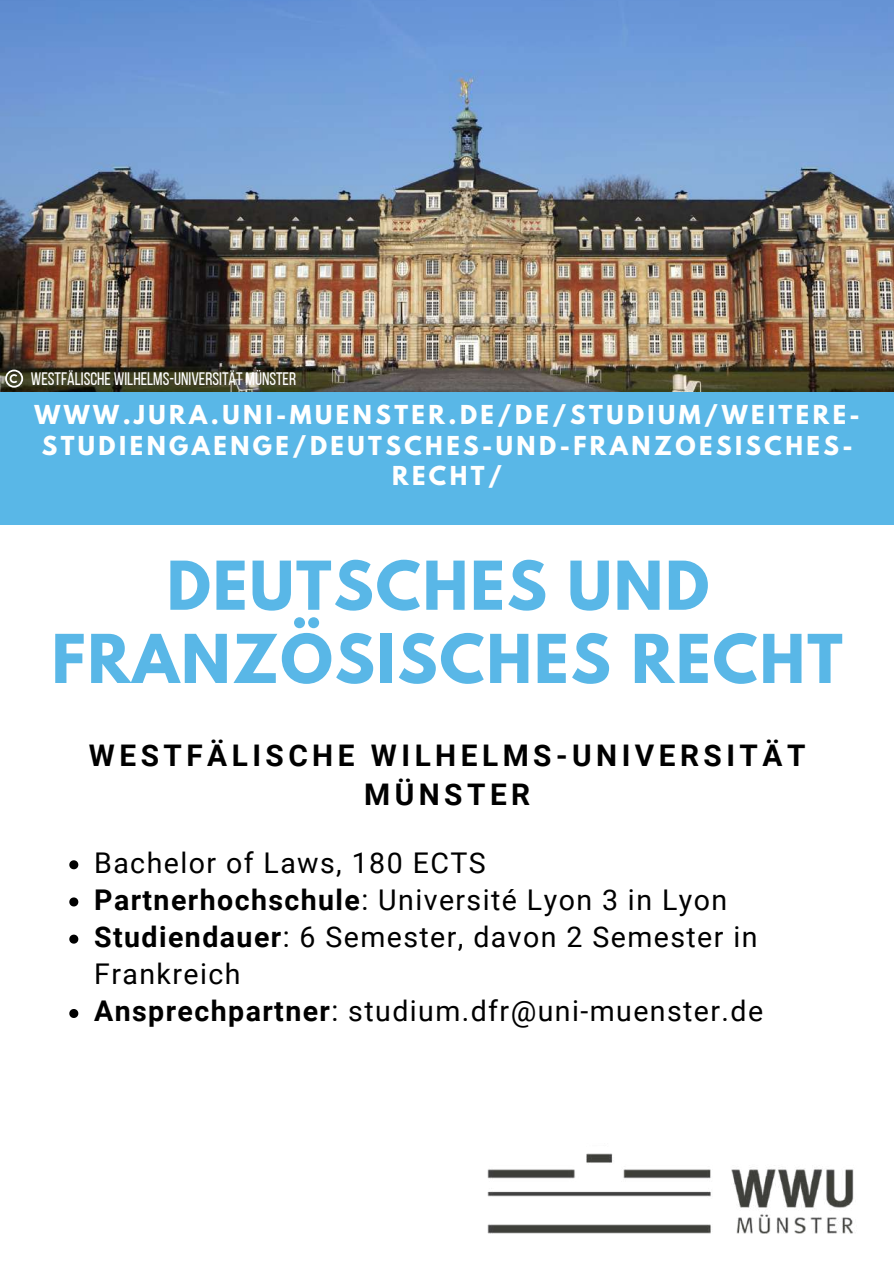
<style>
.page{position:relative;width:894px;height:1264px;background:#fff}
.page>*{position:absolute;margin:0;border:0;box-sizing:border-box;transform-origin:0 0}
.t1{font:700 59.55px/73.2px "League Spartan";letter-spacing:.035em;color:#59b7e7;text-align:center}
.t2{font:700 29.85px/39.2px "Roboto";letter-spacing:.15em;color:#000;text-align:center}
.t3{font:28.5px/37.2px "Roboto";letter-spacing:.05em;color:#000}
.t4{font:700 23.1px/30.5px "League Spartan";letter-spacing:.15em;color:#fff;text-align:center}
.t5{font:18px "Bebas Neue";color:#fff}
.s1{font-weight:700}
</style>
<div class="page">
<img style="left:0;top:0;width:893px;height:391px">
<div style="left:0;top:391px;width:893px;height:133px;background:#59b7e7"></div>
<svg style="left:69px;top:860px;width:9px;height:9px"></svg>
<svg style="left:69px;top:897px;width:9px;height:9px"></svg>
<svg style="left:69px;top:934px;width:9px;height:9px"></svg>
<svg style="left:69px;top:1009px;width:9px;height:8px"></svg>
<img style="left:487px;top:1153px;width:367px;height:80px">
<svg style="left:5px;top:369px;width:18px;height:18px"></svg>
<p class="t5" style="left:31px;top:371px;width:267px">WESTFÄLISCHE WILHELMS-UNIVERSITÄT MÜNSTER</p>
<p class="t4" style="left:35px;top:403px;width:826px">WWW.JURA.UNI-MUENSTER.DE/DE/STUDIUM/WEITERE-<br>STUDIENGAENGE/DEUTSCHES-UND-FRANZOESISCHES-<br>RECHT/</p>
<h1 class="t1" style="left:52px;top:556px;width:792px">DEUTSCHES UND<br>FRANZÖSISCHES RECHT</h1>
<p class="t2" style="left:89px;top:736px;width:717px">WESTFÄLISCHE WILHELMS-UNIVERSITÄT<br>MÜNSTER</p>
<p class="t3" style="left:94px;top:844px;width:670px">Bachelor of Laws, 180 ECTS <span class="s1">Partnerhochschule</span>: Université Lyon 3 in Lyon <span class="s1">Studiendauer</span>: 6 Semester, davon 2 Semester in Frankreich<br><span class="s1">Ansprechpartner</span>: studium.dfr@uni-muenster.de</p>
</div>
